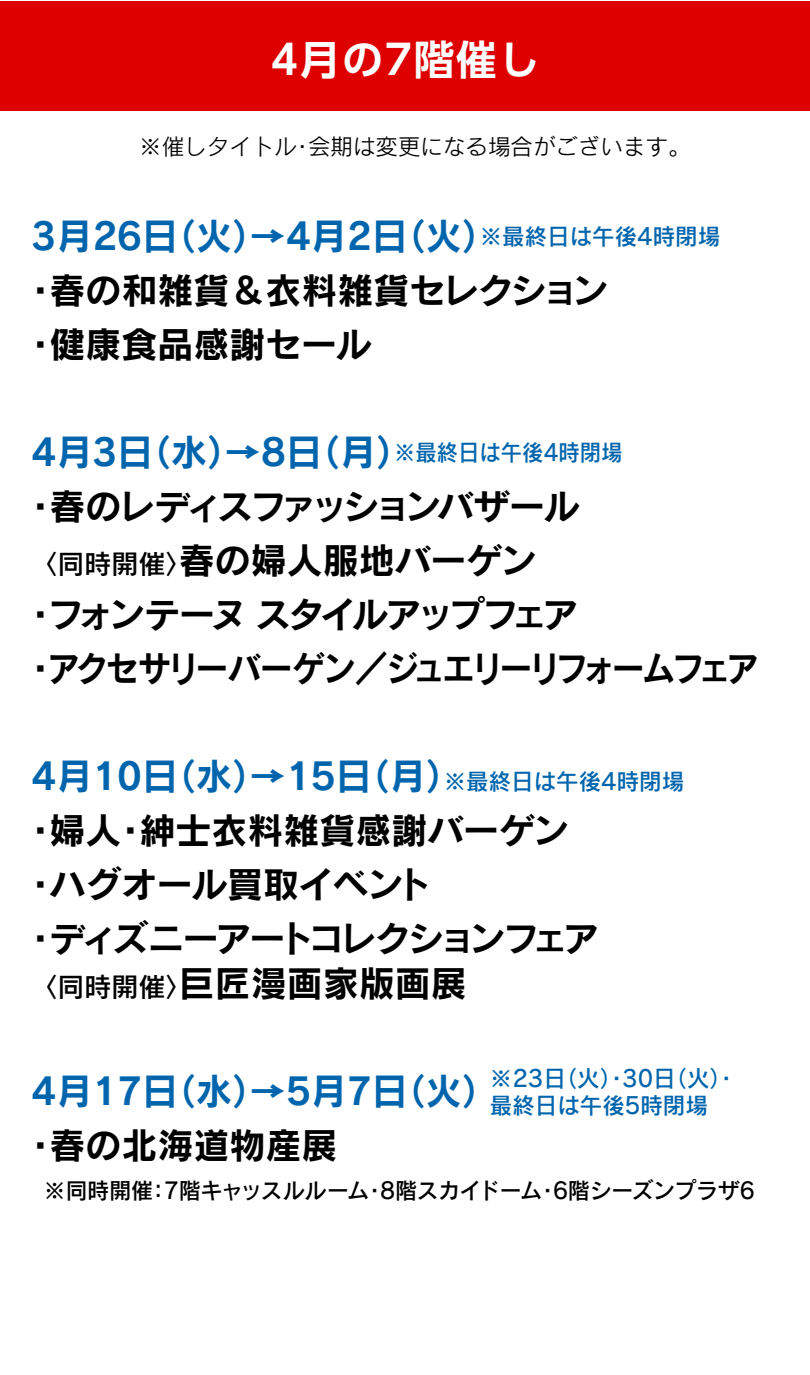
<style>
.page{position:relative;width:810px;height:1375px;background:#fff}
.page>*{position:absolute;margin:0;border:0;box-sizing:border-box;transform-origin:0 0}
.t1{font:700 40.5px "UD Shin Go Pro De";letter-spacing:.05em;color:#fff}
.t2{font:36.68px "Rodin Pro N B";color:#0065ad}
.t3{font:36px/54px "Rodin Pro N B";letter-spacing:-.09em;color:#000}
.t4{font:36px/54px "Rodin Pro N B";color:#000}
.t5{font:36px/54px "Rodin Pro N B";letter-spacing:-.03em;color:#000}
.t6{font:22.95px/27px "Rodin Pro N DB";color:#0065ad}
.t7{font:22.5px "Rodin Pro N DB";letter-spacing:-.005em;color:#000}
.t8{font:22.5px "Rodin Pro N M";color:#000}
.s1{font-family:"Rodin Pro N DB";font-size:22.95px}
.s2{font-family:"Rodin Pro N DB";font-size:27px}
</style>
<div class="page">
<div style="left:0;top:1px;width:810px;height:110px;background:#de0000"></div>
<p class="t1" style="left:271px;top:27px;width:270px">4月の7階催し</p>
<p class="t8" style="left:139px;top:132px;width:553px">※催しタイトル・会期は変更になる場合がございます。</p>
<p class="t2" style="left:32px;top:211px;width:690px">3月26日（火）→4月2日（火）<span class="s1">※最終日は午後4時閉場</span></p>
<p class="t4" style="left:23px;top:262px;width:587px">・春の和雑貨＆衣料雑貨セレクション・健康食品感謝セール</p>
<p class="t2" style="left:32px;top:427px;width:593px">4月3日（水）→8日（月）<span class="s1">※最終日は午後4時閉場</span></p>
<p class="t3" style="left:23px;top:478px;width:738px">・春のレディスファッションバザール<br><span class="s2">〈同時開催〉</span>春の婦人服地バーゲン<br>・フォンテーヌ スタイルアップフェア<br>・アクセサリーバーゲン／ジュエリーリフォームフェア</p>
<p class="t2" style="left:32px;top:751px;width:654px">4月10日（水）→15日（月）<span class="s1">※最終日は午後4時閉場</span></p>
<p class="t5" style="left:23px;top:802px;width:578px">・婦人・紳士衣料雑貨感謝バーゲン・ハグオール買取イベント<br>・ディズニーアートコレクションフェア</p>
<p class="t4" style="left:30px;top:955px;width:438px"><span class="s2">〈同時開催〉</span>巨匠漫画家版画展</p>
<p class="t6" style="left:490px;top:1064px;width:249px">※23日（火）・30日（火）・最終日は午後5時閉場</p>
<p class="t2" style="left:32px;top:1066px;width:468px">4月17日（水）→5月7日（火）</p>
<p class="t4" style="left:23px;top:1117px;width:316px">・春の北海道物産展</p>
<p class="t7" style="left:44px;top:1176px;width:712px">※同時開催：7階キャッスルルーム・8階スカイドーム・6階シーズンプラザ6</p>
</div>
